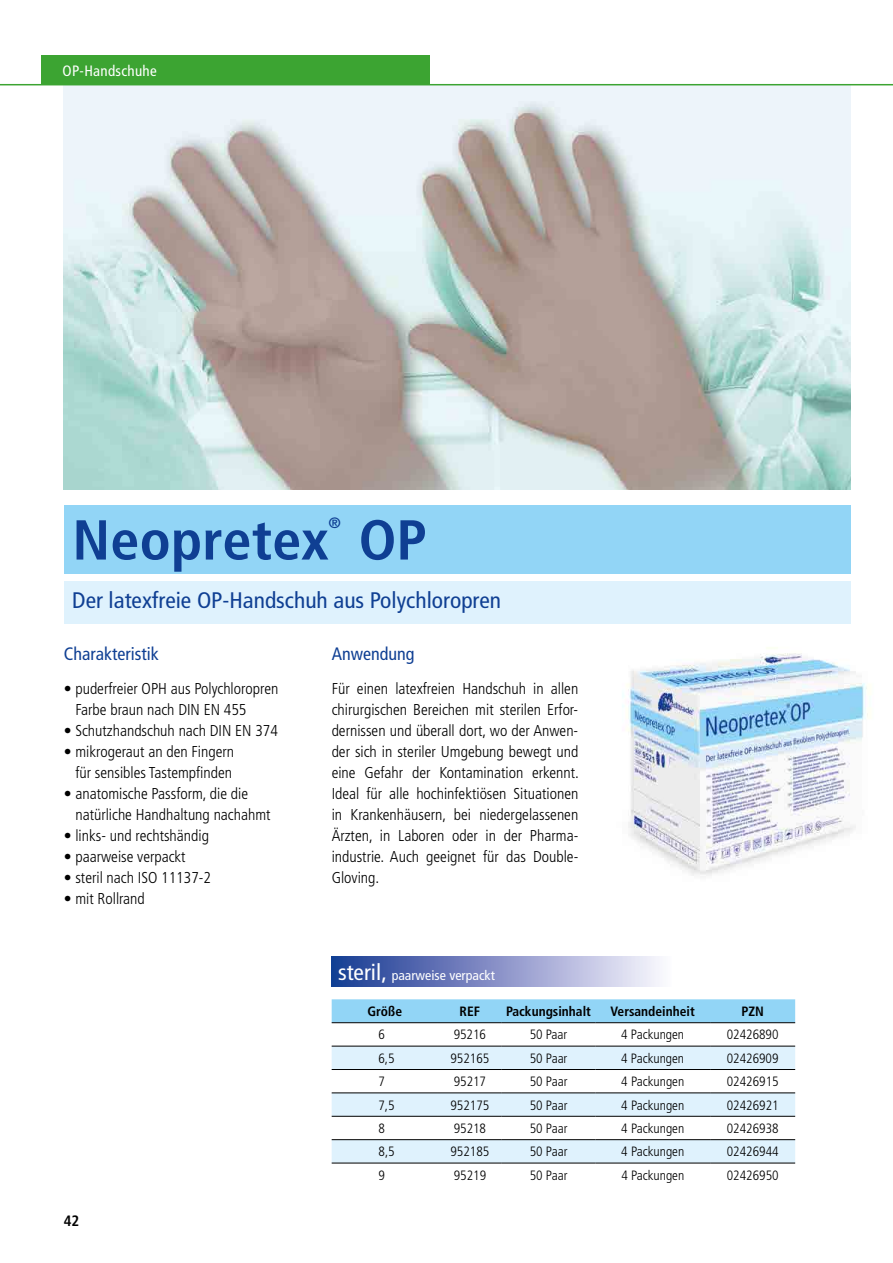
<style>
.page{position:relative;width:893px;height:1263px;background:#fff}
.page>*{position:absolute;margin:0;border:0;box-sizing:border-box;transform-origin:0 0}
.t1{font:700 condensed 56.25px "Frutiger";color:#0f3f93;scale:1.04 1}
.t2{font:condensed 22.5px "Frutiger";color:#0f3f93;scale:1.04 1}
.t3{font:condensed 18px "Frutiger";color:#0f3f93}
.t4{font:300 condensed 15.75px/21px "Frutiger";color:#000}
.t5{font:condensed 15px "Frutiger";letter-spacing:.02em;color:#fff}
.t6{font:700 condensed 15px "Frutiger";color:#000}
.t7{font:700 condensed 15px "Frutiger";color:#0f3f93;scale:1.04 1}
.t8{font:300 condensed 13.5px "Frutiger";color:#000}
.t9{font:700 condensed 13.5px "Frutiger";color:#000}
.t10{font:condensed 13.5px "Frutiger";color:#fff;scale:1.04 1}
.s1{font-size:22.5px}
</style>
<div class="page">
<img style="left:622px;top:647px;width:248px;height:229px">
<img style="left:64px;top:85px;width:786px;height:404px">
<hr style="left:0;top:84px;width:893px;height:1px;background:#3ca432">
<div style="left:41px;top:55px;width:388px;height:30px;background:#3ca432"></div>
<div style="left:64px;top:505px;width:786px;height:68px;background:#92d5f6"></div>
<div style="left:64px;top:581px;width:786px;height:43px;background:#dff2fd"></div>
<div style="left:332px;top:999px;width:463px;height:23px;background:#92d5f6"></div>
<svg style="left:332px;top:1047px;width:463px;height:116px;fill:#dff2fd"></svg>
<hr style="left:332px;top:1046px;width:106px;height:1px;background:#000">
<hr style="left:438px;top:1046px;width:64px;height:1px;background:#000">
<hr style="left:502px;top:1046px;width:93px;height:1px;background:#000">
<hr style="left:595px;top:1046px;width:115px;height:1px;background:#000">
<hr style="left:710px;top:1046px;width:85px;height:1px;background:#000">
<hr style="left:332px;top:1069px;width:106px;height:1px;background:#000">
<hr style="left:438px;top:1069px;width:64px;height:1px;background:#000">
<hr style="left:502px;top:1069px;width:93px;height:1px;background:#000">
<hr style="left:595px;top:1069px;width:115px;height:1px;background:#000">
<hr style="left:710px;top:1069px;width:85px;height:1px;background:#000">
<hr style="left:332px;top:1092px;width:106px;height:1px;background:#000">
<hr style="left:438px;top:1092px;width:64px;height:1px;background:#000">
<hr style="left:502px;top:1092px;width:93px;height:1px;background:#000">
<hr style="left:595px;top:1092px;width:115px;height:1px;background:#000">
<hr style="left:710px;top:1092px;width:85px;height:1px;background:#000">
<hr style="left:332px;top:1116px;width:106px;height:1px;background:#000">
<hr style="left:438px;top:1116px;width:64px;height:1px;background:#000">
<hr style="left:502px;top:1116px;width:93px;height:1px;background:#000">
<hr style="left:595px;top:1116px;width:115px;height:1px;background:#000">
<hr style="left:710px;top:1116px;width:85px;height:1px;background:#000">
<hr style="left:332px;top:1139px;width:106px;height:1px;background:#000">
<hr style="left:438px;top:1139px;width:64px;height:1px;background:#000">
<hr style="left:502px;top:1139px;width:93px;height:1px;background:#000">
<hr style="left:595px;top:1139px;width:115px;height:1px;background:#000">
<hr style="left:710px;top:1139px;width:85px;height:1px;background:#000">
<hr style="left:332px;top:1022px;width:106px;height:1px;background:#000">
<hr style="left:438px;top:1022px;width:64px;height:1px;background:#000">
<hr style="left:502px;top:1022px;width:93px;height:1px;background:#000">
<hr style="left:595px;top:1022px;width:115px;height:1px;background:#000">
<hr style="left:710px;top:1022px;width:85px;height:1px;background:#000">
<hr style="left:332px;top:1163px;width:106px;height:1px;background:#000">
<hr style="left:438px;top:1163px;width:64px;height:1px;background:#000">
<hr style="left:502px;top:1163px;width:93px;height:1px;background:#000">
<hr style="left:595px;top:1163px;width:115px;height:1px;background:#000">
<hr style="left:710px;top:1163px;width:85px;height:1px;background:#000">
<div style="left:332px;top:957px;width:340px;height:29px;background:linear-gradient(to right,#183793,#fff7ff)"></div>
<p class="t5" style="left:63px;top:62px;width:96px">OP-Handschuhe</p>
<h1 class="t1" style="left:72px;top:507px;width:248px">Neopretex</h1>
<p class="t7" style="left:328px;top:514px;width:13px">®</p>
<h1 class="t1" style="left:359px;top:507px;width:67px">OP</h1>
<h2 class="t2" style="left:72px;top:587px;width:414px">Der latexfreie OP-Handschuh aus Polychloropren</h2>
<p class="t3" style="left:332px;top:643px;width:84px">Anwendung</p>
<p class="t4" style="left:332px;top:678px;width:249px;text-align:justify">Für einen latexfreien Handschuh in allen chirurgischen Bereichen mit sterilen Erfor&shy;dernissen und überall dort, wo der Anwen&shy;der sich in steriler Umgebung bewegt und eine Gefahr der Kontamination erkennt.<br>Ideal für alle hochinfektiösen Situationen in Krankenhäusern, bei niedergelassenen Ärzten, in Laboren oder in der Pharma&shy;industrie. Auch geeignet für das Double-Gloving.</p>
<p class="t3" style="left:64px;top:643px;width:96px">Charakteristik</p>
<p class="t4" style="left:75px;top:678px;width:205px;text-indent:-12px">• puderfreier OPH aus Polychloropren<br>Farbe braun nach DIN EN 455</p>
<p class="t4" style="left:64px;top:720px;width:216px">• Schutzhandschuh nach DIN EN 374</p>
<p class="t4" style="left:64px;top:741px;width:172px;text-align:right">• mikrogeraut an den Fingern für sensibles Tastempfinden</p>
<p class="t4" style="left:75px;top:783px;width:197px;text-indent:-12px">• anatomische Passform, die die natürliche Handhaltung nachahmt</p>
<p class="t4" style="left:64px;top:825px;width:147px">• links- und rechtshändig</p>
<p class="t4" style="left:64px;top:846px;width:123px">• paarweise verpackt</p>
<p class="t4" style="left:64px;top:867px;width:149px">• steril nach ISO 11137-2</p>
<p class="t4" style="left:64px;top:888px;width:83px">• mit Rollrand</p>
<p class="t10" style="left:338px;top:968px;width:152px"><span class="s1">steril,</span> paarweise verpackt</p>
<p class="t6" style="left:64px;top:1212px;width:17px">42</p>
<p class="t9" style="left:367px;top:1003px;width:36px">Größe</p>
<p class="t9" style="left:460px;top:1003px;width:22px">REF</p>
<p class="t9" style="left:506px;top:1003px;width:86px">Packungsinhalt</p>
<p class="t9" style="left:611px;top:1003px;width:86px">Versandeinheit</p>
<p class="t9" style="left:741px;top:1003px;width:24px">PZN</p>
<p class="t8" style="left:378px;top:1027px;width:8px">6</p>
<p class="t8" style="left:454px;top:1027px;width:34px">95216</p>
<p class="t8" style="left:530px;top:1027px;width:39px">50 Paar</p>
<p class="t8" style="left:621px;top:1027px;width:64px">4 Packungen</p>
<p class="t8" style="left:727px;top:1027px;width:53px">02426890</p>
<p class="t8" style="left:378px;top:1050px;width:18px">6,5</p>
<p class="t8" style="left:450px;top:1050px;width:40px">952165</p>
<p class="t8" style="left:530px;top:1050px;width:39px">50 Paar</p>
<p class="t8" style="left:621px;top:1050px;width:64px">4 Packungen</p>
<p class="t8" style="left:727px;top:1050px;width:53px">02426909</p>
<p class="t8" style="left:378px;top:1074px;width:8px">7</p>
<p class="t8" style="left:454px;top:1074px;width:34px">95217</p>
<p class="t8" style="left:530px;top:1074px;width:39px">50 Paar</p>
<p class="t8" style="left:621px;top:1074px;width:64px">4 Packungen</p>
<p class="t8" style="left:727px;top:1074px;width:53px">02426915</p>
<p class="t8" style="left:378px;top:1097px;width:18px">7,5</p>
<p class="t8" style="left:450px;top:1097px;width:40px">952175</p>
<p class="t8" style="left:530px;top:1097px;width:39px">50 Paar</p>
<p class="t8" style="left:621px;top:1097px;width:64px">4 Packungen</p>
<p class="t8" style="left:727px;top:1097px;width:53px">02426921</p>
<p class="t8" style="left:378px;top:1121px;width:8px">8</p>
<p class="t8" style="left:454px;top:1121px;width:34px">95218</p>
<p class="t8" style="left:530px;top:1121px;width:39px">50 Paar</p>
<p class="t8" style="left:621px;top:1121px;width:64px">4 Packungen</p>
<p class="t8" style="left:727px;top:1121px;width:53px">02426938</p>
<p class="t8" style="left:378px;top:1144px;width:18px">8,5</p>
<p class="t8" style="left:450px;top:1144px;width:40px">952185</p>
<p class="t8" style="left:530px;top:1144px;width:39px">50 Paar</p>
<p class="t8" style="left:621px;top:1144px;width:64px">4 Packungen</p>
<p class="t8" style="left:727px;top:1144px;width:53px">02426944</p>
<p class="t8" style="left:378px;top:1167px;width:8px">9</p>
<p class="t8" style="left:454px;top:1167px;width:34px">95219</p>
<p class="t8" style="left:530px;top:1167px;width:39px">50 Paar</p>
<p class="t8" style="left:621px;top:1167px;width:64px">4 Packungen</p>
<p class="t8" style="left:727px;top:1167px;width:53px">02426950</p>
</div>
